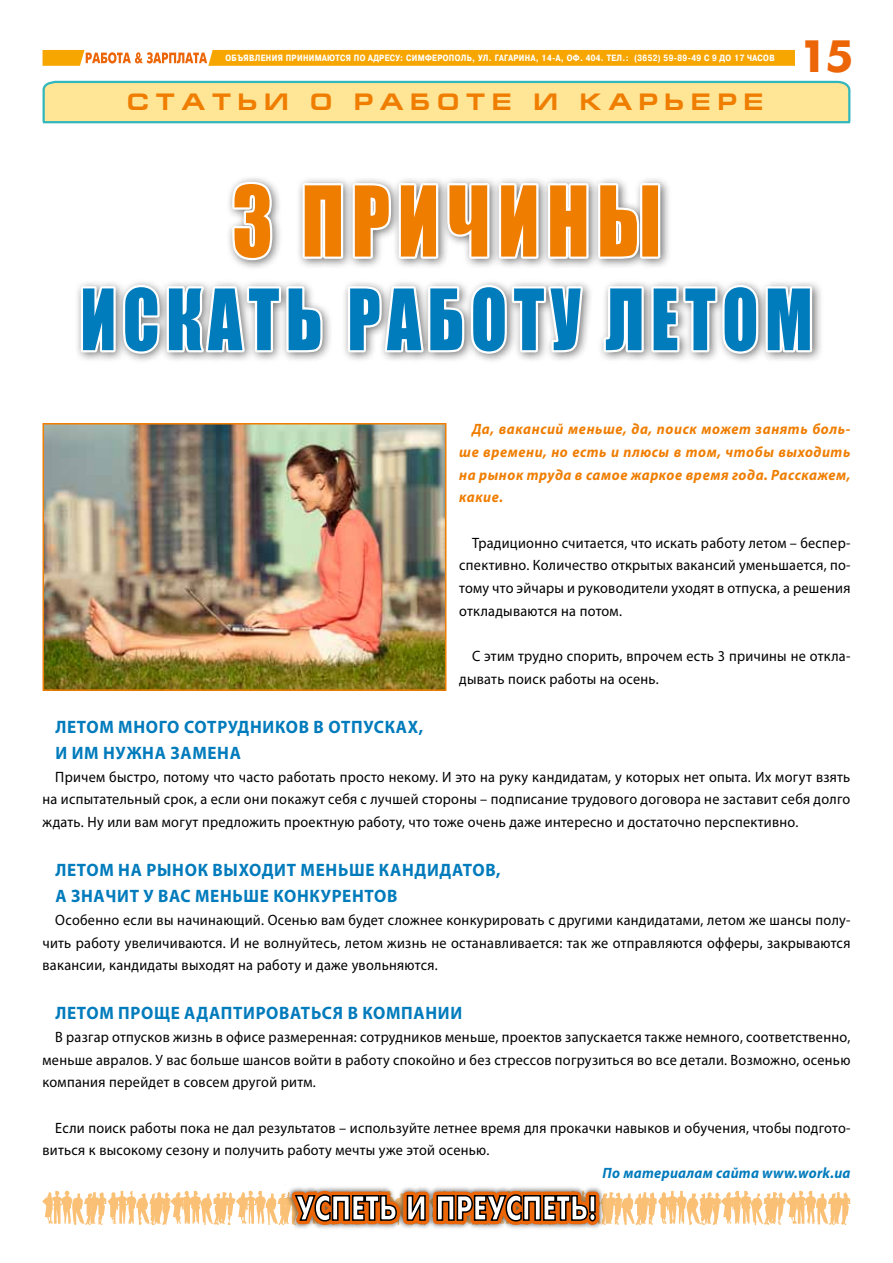
<style>
.page{position:relative;width:893px;height:1263px;background:#fff}
.page>*{position:absolute;margin:0;border:0;box-sizing:border-box;transform-origin:0 0}
.t1{font:90px "Impact";letter-spacing:.1em;color:#ef7d00;scale:.85 1}
.t2{font:78px "Impact";letter-spacing:.1em;color:#007bbc;scale:.85 1}
.t3{font:45px "Futuris Extra CTT";color:#ec6608}
.t4{font:700 24px "Europe Ext";letter-spacing:.28em;color:#ef7d00}
.t5{font:700 18px "Myriad Pro";letter-spacing:.04em;color:#007bbc;scale:.95 1}
.t6{font:15px/22.6px "Myriad Pro";letter-spacing:.02em;color:#000;text-align:justify;scale:.95 1}
.t7{font:italic 700 15px/22.6px "Myriad Pro";letter-spacing:.04em;color:#ef7d00;text-align:justify;scale:.95 1}
.t8{font:italic 700 15px "Myriad Pro";letter-spacing:.02em;color:#007bbc;scale:.95 1}
.t9{font:700 9px "Pragmatica Cond C";letter-spacing:.04em;color:#fff}
</style>
<div class="page">
<img style="left:289px;top:1187px;width:312px;height:42px">
<svg style="left:42px;top:1191px;width:808px;height:34px"></svg>
<svg style="left:43px;top:50px;width:751px;height:16px;background:#f7ad1f"></svg>
<svg style="left:42px;top:80px;width:809px;height:44px;background:#e8e09d"></svg>
<div style="left:74px;top:175px;width:750px;height:190px;background:#000;opacity:.55"></div>
<svg style="left:79px;top:179px;width:735px;height:186px"></svg>
<img style="left:46px;top:426px;width:397px;height:262px">
<div style="left:43px;top:423px;width:403px;height:268px;border:2px solid #ef7d00"></div>
<p class="t9" style="left:225px;top:53px;width:551px">объявления принимаются по адресу: симферополь, ул. гагарина, 14-а, оф. 404. тел.: (3652) 59-89-49 с 9 до 17 часов</p>
<h3 class="t4" style="left:127px;top:89px;width:638px">Статьи о работе и карьере</h3>
<h3 class="t3" style="left:799px;top:31px;width:55px">15</h3>
<h1 class="t1" style="left:232px;top:151px;width:505px">3 причины</h1>
<h2 class="t2" style="left:80px;top:259px;width:863px">искать работу летом</h2>
<p class="t7" style="left:459px;top:417px;width:413px;text-indent:13px">Да, вакансий меньше, да, поиск может занять боль&shy;ше времени, но есть и плюсы в том, чтобы выходить на рынок труда в самое жаркое время года. Расскажем, какие.</p>
<p class="t6" style="left:459px;top:531px;width:413px;text-indent:13px">Традиционно считается, что искать работу летом – беспер&shy;спективно. Количество открытых вакансий уменьшается, по&shy;тому что эйчары и руководители уходят в отпуска, а решения откладываются на потом.</p>
<p class="t6" style="left:459px;top:644px;width:413px;text-indent:13px">С этим трудно спорить, впрочем есть 3 причины не откла&shy;дывать поиск работы на осень.</p>
<p class="t5" style="left:55px;top:715px;width:80px">Летом много</p>
<p class="t5" style="left:184px;top:715px;width:83px">сотрудников</p>
<p class="t5" style="left:314px;top:715px;width:53px">в отпуска</p>
<p class="t5" style="left:408px;top:715px;width:18px">х,</p>
<p class="t5" style="left:55px;top:741px;width:135px">иим нужна замена</p>
<p class="t6" style="left:43px;top:765px;width:852px;text-indent:13px">Причем быстро, потому что часто работать просто некому. И это на руку кандидатам, у которых нет опыта. Их могут взять на испытательный срок, а если они покажут себя с лучшей стороны – подписание трудового договора не заставит себя долго ждать. Ну или вам могут предложить проектную работу, что тоже очень даже интересно и достаточно перспективно.</p>
<p class="t5" style="left:55px;top:858px;width:137px">Летом на рынок</p>
<p class="t5" style="left:213px;top:858px;width:106px">выходит мен</p>
<p class="t5" style="left:338px;top:858px;width:56px">ьше кан</p>
<p class="t5" style="left:415px;top:858px;width:92px">дидатов,</p>
<p class="t5" style="left:55px;top:884px;width:30px">а значи</p>
<p class="t5" style="left:130px;top:884px;width:42px">т у вас</p>
<p class="t5" style="left:195px;top:884px;width:14px">мен</p>
<p class="t5" style="left:233px;top:884px;width:56px">ьше конкурен</p>
<p class="t5" style="left:365px;top:884px;width:23px">тов</p>
<p class="t6" style="left:43px;top:908px;width:852px;text-indent:13px">Особенно если вы начинающий. Осенью вам будет сложнее конкурировать с другими кандидатами, летом же шансы полу&shy;чить работу увеличиваются. И не волнуйтесь, летом жизнь не останавливается: так же отправляются офферы, закрываются вакансии, кандидаты выходят на работу и даже увольняются.</p>
<p class="t5" style="left:55px;top:1001px;width:79px">Летом про</p>
<p class="t5" style="left:154px;top:1001px;width:107px">ще адаптирова</p>
<p class="t5" style="left:301px;top:1001px;width:79px">ться в компании</p>
<p class="t6" style="left:43px;top:1025px;width:852px;text-indent:13px">В разгар отпусков жизнь в офисе размеренная: сотрудников меньше, проектов запускается также немного, соответственно, меньше авралов. У вас больше шансов войти в работу спокойно и без стрессов погрузиться во все детали. Возможно, осенью компания перейдет в совсем другой ритм.</p>
<p class="t6" style="left:43px;top:1116px;width:852px;text-indent:13px">Если поиск работы пока не дал результатов – используйте летнее время для прокачки навыков и обучения, чтобы подгото&shy;виться к высокому сезону и получить работу мечты уже этой осенью.</p>
<p class="t8" style="left:603px;top:1163px;width:262px">По материалам сайта www.work.ua</p>
</div>
